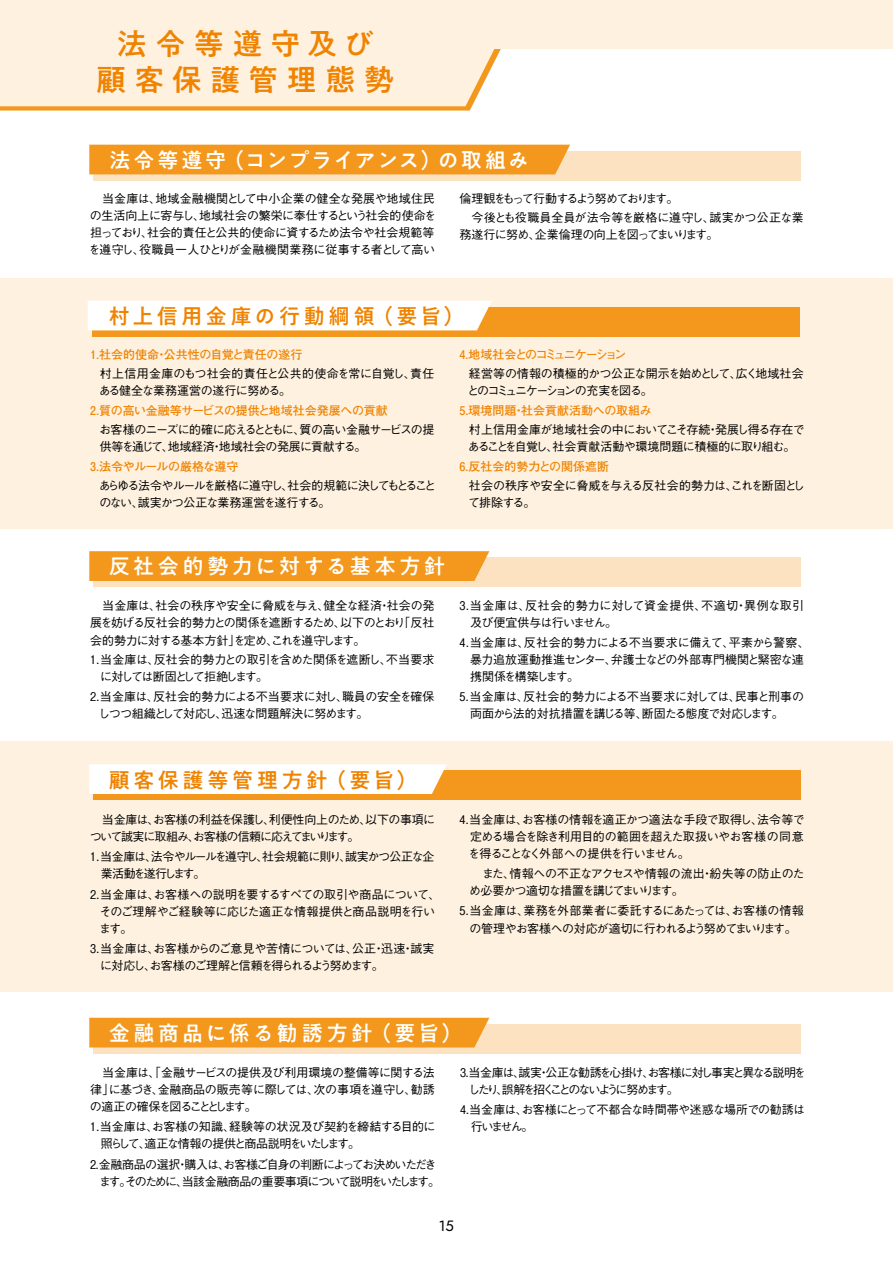
<style>
.page{position:relative;width:893px;height:1263px;background:#fff}
.page>*{position:absolute;margin:0;border:0;box-sizing:border-box;transform-origin:0 0}
.t1{font:500 30px/36px "PA1 Gothic Std";letter-spacing:.275em;color:#f08300;text-align:center}
.t2{font:500 21px "PA1 Gothic Std";letter-spacing:.175em;color:#f08300}
.t3{font:500 21px "PA1 Gothic Std";letter-spacing:.085em;color:#fff}
.t4{font:500 21px "PA1 Gothic Std";letter-spacing:.145em;color:#fff}
.t5{font:500 21px "PA1 Gothic Std";letter-spacing:.17em;color:#fff}
.t6{font:14.85px "Jost";color:#000}
.t7{font:500 12px/17px "Gothic BBB Pro";letter-spacing:-.05em;color:#000}
.t8{font:500 12px/17px "Gothic BBB Pro";letter-spacing:-.015em;color:#000}
.t9{font:500 12px/17px "Gothic BBB Pro";letter-spacing:-.085em;color:#000}
.t10{font:500 12px/17px "Gothic BBB Pro";letter-spacing:-.02em;color:#000}
.t11{font:500 12px/17px "Gothic BBB Pro";letter-spacing:-.07em;color:#000}
.t12{font:500 12px/17px "Gothic BBB Pro";color:#000}
.t13{font:500 12px/17px "Gothic BBB Pro";letter-spacing:-.15em;color:#000}
.t14{font:700 12px "Futo Go B101 Pro";color:#f08300}
.t15{font:500 12px/17px "Gothic BBB Pro";letter-spacing:-.09em;color:#000}
.t16{font:700 12px "Futo Go B101 Pro";letter-spacing:-.02em;color:#f08300}
.t17{font:700 12px "Futo Go B101 Pro";letter-spacing:-.13em;color:#f08300}
</style>
<div class="page">
<div style="left:0;top:741px;width:893px;height:251px;background:#fef1e0"></div>
<div style="left:94px;top:771px;width:707px;height:29px;background:#f3981c"></div>
<div style="left:89px;top:764px;width:358px;height:30px;background:#fff"></div>
<div style="left:94px;top:151px;width:707px;height:30px;background:#fce2c0"></div>
<div style="left:89px;top:145px;width:481px;height:29px;background:#f3981c"></div>
<div style="left:94px;top:558px;width:707px;height:29px;background:#fce2c0"></div>
<div style="left:89px;top:551px;width:400px;height:30px;background:#f3981c"></div>
<div style="left:94px;top:1024px;width:707px;height:30px;background:#fce2c0"></div>
<div style="left:89px;top:1018px;width:400px;height:29px;background:#f3981c"></div>
<svg style="left:0;top:106px;width:472px;height:5px;background:#f4a63c"></svg>
<div style="left:0;top:49px;width:501px;height:57px;background:#fef1e0"></div>
<div style="left:0;top:0;width:893px;height:49px;background:#fef1e0"></div>
<div style="left:0;top:278px;width:893px;height:251px;background:#fef1e0"></div>
<div style="left:92px;top:307px;width:708px;height:30px;background:#f3981c"></div>
<div style="left:88px;top:301px;width:404px;height:29px;background:#fff"></div>
<h1 class="t1" style="left:96px;top:28px;width:299px">法令等遵守及び<br>顧客保護管理態勢</h1>
<h2 class="t3" style="left:109px;top:147px;width:421px">法令等遵守（コンプライアンス）の取組み</h2>
<p class="t8" style="left:88px;top:189px;width:349px;text-indent:14px">当金庫は、地域金融機関として中小企業の健全な発展や地域住民の生活向上に寄与し、地域社会の繁栄に奉仕するという社会的使命を担っており、社会的責任と公共的使命に資するため法令や社会規範等を遵守し、役職員一人ひとりが金融機関業務に従事する者として高い</p>
<p class="t7" style="left:471px;top:188px;width:334px;line-height:19.2px;text-indent:-12px">倫理観をもって行動するよう努めております。<br>今後とも役職員全員が法令等を厳格に遵守し、誠実かつ公正な業</p>
<p class="t7" style="left:459px;top:225px;width:261px">務遂行に努め、企業倫理の向上を図ってまいります。</p>
<h2 class="t2" style="left:109px;top:304px;width:357px">村上信用金庫の行動綱領（要旨）</h2>
<p class="t14" style="left:90px;top:345px;width:214px">1.社会的使命・公共性の自覚と責任の遂行</p>
<p class="t12" style="left:99px;top:364px;width:337px">村上信用金庫のもつ社会的責任と公共的使命を常に自覚し、責任ある健全な業務運営の遂行に努める。</p>
<p class="t16" style="left:90px;top:401px;width:299px">2.質の高い金融等サービスの提供と地域社会発展への貢献</p>
<p class="t7" style="left:99px;top:420px;width:337px">お客様のニーズに的確に応えるとともに、質の高い金融サービスの提供等を通じて、地域経済・地域社会の発展に貢献する。</p>
<p class="t16" style="left:90px;top:457px;width:150px">3.法令やルールの厳格な遵守</p>
<p class="t9" style="left:99px;top:476px;width:339px">あらゆる法令やルールを厳格に遵守し、社会的規範に決してもとることのない、誠実かつ公正な業務運営を遂行する。</p>
<p class="t17" style="left:459px;top:345px;width:169px">4.地域社会とのコミュニケーション</p>
<p class="t11" style="left:467px;top:364px;width:338px">経営等の情報の積極的かつ公正な開示を始めとして、広く地域社会とのコミュニケーションの充実を図る。</p>
<p class="t14" style="left:459px;top:401px;width:194px">5.環境問題・社会貢献活動への取組み</p>
<p class="t7" style="left:468px;top:420px;width:338px">村上信用金庫が地域社会の中においてこそ存続・発展し得る存在であることを自覚し、社会貢献活動や環境問題に積極的に取り組む。</p>
<p class="t14" style="left:459px;top:457px;width:151px">6.反社会的勢力との関係遮断</p>
<p class="t10" style="left:468px;top:476px;width:338px">社会の秩序や安全に脅威を与える反社会的勢力は、これを断固として排除する。</p>
<h2 class="t5" style="left:109px;top:554px;width:338px">反社会的勢力に対する基本方針</h2>
<p class="t7" style="left:90px;top:596px;width:346px;text-align:justify">　当金庫は、社会の秩序や安全に脅威を与え、健全な経済・社会の発展を妨げる反社会的勢力との関係を遮断するため、以下のとおり「反社会的勢力に対する基本方針」を定め、これを遵守します。</p>
<p class="t7" style="left:100px;top:650px;width:336px;text-indent:-10px">1．当金庫は、反社会的勢力との取引を含めた関係を遮断し、不当要求に対しては断固として拒絶します。</p>
<p class="t7" style="left:98px;top:686px;width:338px;text-indent:-8px">2．当金庫は、反社会的勢力による不当要求に対し、職員の安全を確保しつつ組織として対応し、迅速な問題解決に努めます。</p>
<p class="t12" style="left:470px;top:596px;width:336px;text-indent:-11px">3．当金庫は、反社会的勢力に対して資金提供、不適切・異例な取引及び便宜供与は行いません。</p>
<p class="t10" style="left:470px;top:633px;width:341px;text-indent:-11px">4．当金庫は、反社会的勢力による不当要求に備えて、平素から警察、暴力追放運動推進センター、弁護士などの外部専門機関と緊密な連携関係を構築します。</p>
<p class="t7" style="left:470px;top:686px;width:336px;text-indent:-11px">5．当金庫は、反社会的勢力による不当要求に対しては、民事と刑事の両面から法的対抗措置を講じる等、断固たる態度で対応します。</p>
<h2 class="t2" style="left:109px;top:767px;width:311px">顧客保護等管理方針（要旨）</h2>
<p class="t11" style="left:90px;top:810px;width:347px">　当金庫は、お客様の利益を保護し、利便性向上のため、以下の事項について誠実に取組み、お客様の信頼に応えてまいります。</p>
<p class="t15" style="left:101px;top:847px;width:335px;text-indent:-11px">1．当金庫は、法令やルールを遵守し、社会規範に則り、誠実かつ公正な企業活動を遂行します。</p>
<p class="t7" style="left:99px;top:884px;width:343px;text-indent:-9px">2．当金庫は、お客様への説明を要するすべての取引や商品について、そのご理解やご経験等に応じた適正な情報提供と商品説明を行います。</p>
<p class="t7" style="left:100px;top:938px;width:336px;text-indent:-10px">3．当金庫は、お客様からのご意見や苦情については、公正・迅速・誠実に対応し、お客様のご理解と信頼を得られるよう努めます。</p>
<p class="t7" style="left:468px;top:810px;width:338px;text-align:justify;text-indent:-9px">4．当金庫は、お客様の情報を適正かつ適法な手段で取得し、法令等で定める場合を除き利用目的の範囲を超えた取扱いやお客様の同意を得ることなく外部への提供を行いません。</p>
<p class="t7" style="left:469px;top:864px;width:337px">　また、情報への不正なアクセスや情報の流出・紛失等の防止のため必要かつ適切な措置を講じてまいります。</p>
<p class="t7" style="left:459px;top:901px;width:346px;text-align:center">5．当金庫は、業務を外部業者に委託するにあたっては、お客様の情報の管理やお客様への対応が適切に行われるよう努めてまいります。</p>
<h2 class="t4" style="left:109px;top:1020px;width:355px">金融商品に係る勧誘方針（要旨）</h2>
<p class="t7" style="left:90px;top:1063px;width:347px;text-align:justify">　当金庫は、「金融サービスの提供及び利用環境の整備等に関する法律」に基づき、金融商品の販売等に際しては、次の事項を遵守し、勧誘の適正の確保を図ることとします。</p>
<p class="t7" style="left:101px;top:1117px;width:336px;text-indent:-11px">1．当金庫は、お客様の知識、経験等の状況及び契約を締結する目的に照らして、適正な情報の提供と商品説明をいたします。</p>
<p class="t9" style="left:99px;top:1154px;width:342px;text-indent:-9px">2．金融商品の選択・購入は、お客様ご自身の判断によってお決めいただきます。そのために、当該金融商品の重要事項について説明をいたします。</p>
<p class="t13" style="left:468px;top:1062px;width:339px;text-indent:-8px">3．当金庫は、誠実・公正な勧誘を心掛け、お客様に対し事実と異なる説明をしたり、誤解を招くことのないように努めます。</p>
<p class="t7" style="left:471px;top:1100px;width:336px;text-indent:-11px">4．当金庫は、お客様にとって不都合な時間帯や迷惑な場所での勧誘は行いません。</p>
<p class="t6" style="left:439px;top:1216px;width:17px">15</p>
</div>
